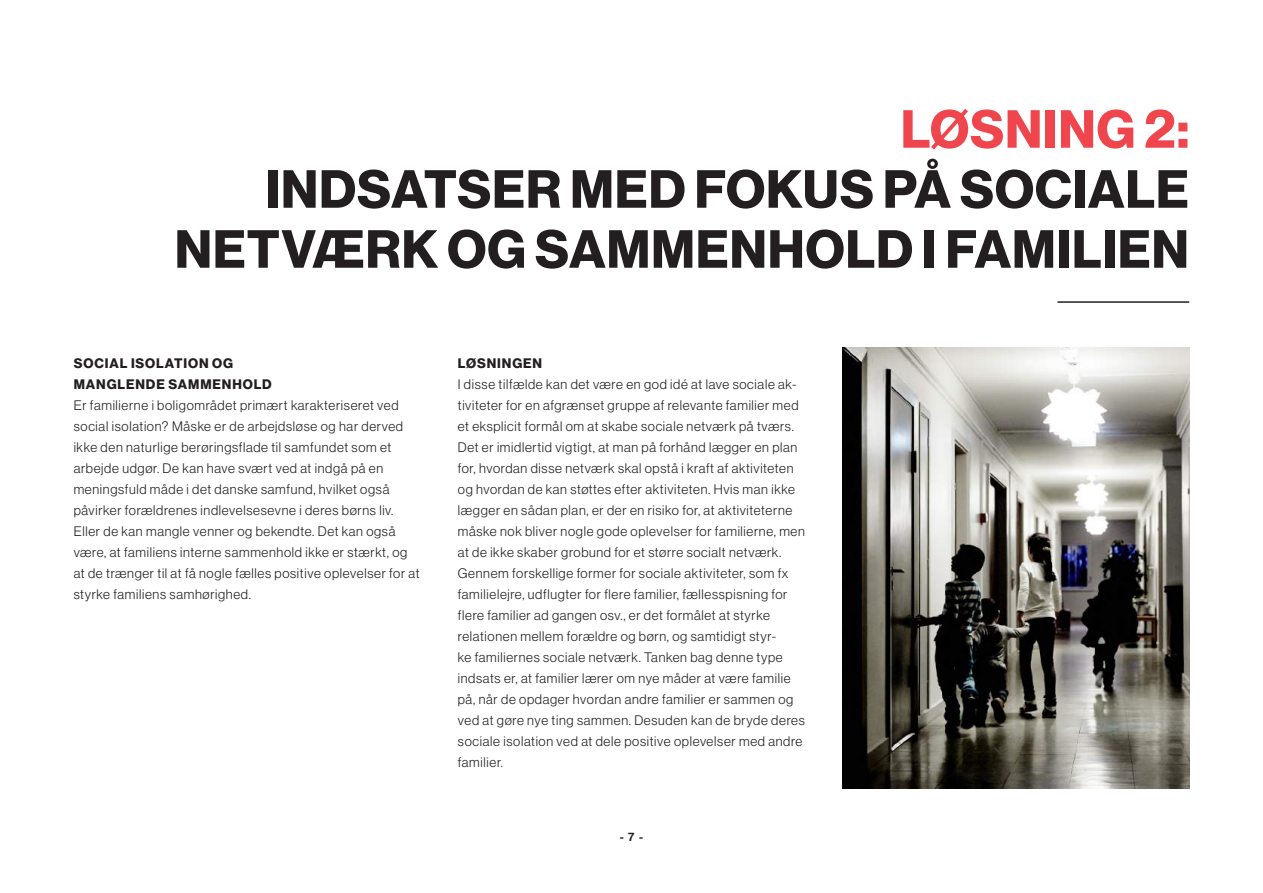
<style>
.page{position:relative;width:1263px;height:893px;background:#fff}
.page>*{position:absolute;margin:0;border:0;box-sizing:border-box;transform-origin:0 0}
.t1{font:700 52.5px/60px "Haas Grot Disp 75";letter-spacing:.015em;color:#231f20;text-align:right}
.t2{font:700 52.5px "Haas Grot Disp 75";letter-spacing:.015em;color:#ef464d}
.t3{font:300 13.5px/21px "Haas Grot Disp 45";letter-spacing:.05em;color:#231f20}
.t4{font:700 13.5px/21px "Haas Grot Disp 75";letter-spacing:.065em;color:#231f20}
.t5{font:500 12px "Haas Grot Disp 65";color:#231f20}
</style>
<div class="page">
<hr style="left:1057px;top:301px;width:132px;height:2px;background:#231f20">
<img style="left:842px;top:347px;width:347px;height:441px">
<h1 class="t2" style="left:901px;top:99px;width:290px">LØSNING 2:</h1>
<h1 class="t1" style="left:175px;top:160px;width:1015px">INDSATSER MED FOKUS PÅ SOCIALE<br>NETVÆRK OG SAMMENHOLD I FAMILIEN</h1>
<p class="t4" style="left:74px;top:353px;width:199px">SOCIAL ISOLATION OG<br>MANGLENDE SAMMENHOLD</p>
<p class="t3" style="left:74px;top:395px;width:347px">Er familierne i boligområdet primært karakteriseret ved social isolation? Måske er de arbejdsløse og har derved ikke den naturlige berøringsflade til samfundet som et arbejde udgør. De kan have svært ved at indgå på en meningsfuld måde i det danske samfund, hvilket også påvirker forældrenes indlevelsesevne i deres børns liv.<br>Eller de kan mangle venner og bekendte. Det kan også være, at familiens interne sammenhold ikke er stærkt, og at de trænger til at få nogle fælles positive oplevelser for at styrke familiens samhørighed.</p>
<p class="t4" style="left:458px;top:353px;width:86px">LØSNINGEN</p>
<p class="t3" style="left:458px;top:374px;width:349px">I disse tilfælde kan det være en god idé at lave sociale ak&shy;tiviteter for en afgrænset gruppe af relevante familier med et eksplicit formål om at skabe sociale netværk på tværs.<br>Det er imidlertid vigtigt, at man på forhånd lægger en plan for, hvordan disse netværk skal opstå i kraft af aktiviteten og hvordan de kan støttes efter aktiviteten. Hvis man ikke lægger en sådan plan, er der en risiko for, at aktiviteterne måske nok bliver nogle gode oplevelser for familierne, men at de ikke skaber grobund for et større socialt netværk.<br>Gennem forskellige former for sociale aktiviteter, som fx familielejre, udflugter for flere familier, fællesspisning for flere familier ad gangen osv., er det formålet at styrke relationen mellem forældre og børn, og samtidigt styr-<br>ke familiernes sociale netværk. Tanken bag denne type indsats er, at familier lærer om nye måder at være familie på, når de opdager hvordan andre familier er sammen og ved at gøre nye ting sammen. Desuden kan de bryde deres sociale isolation ved at dele positive oplevelser med andre familier.</p>
<p class="t5" style="left:620px;top:829px;width:25px">- 7 -</p>
</div>
